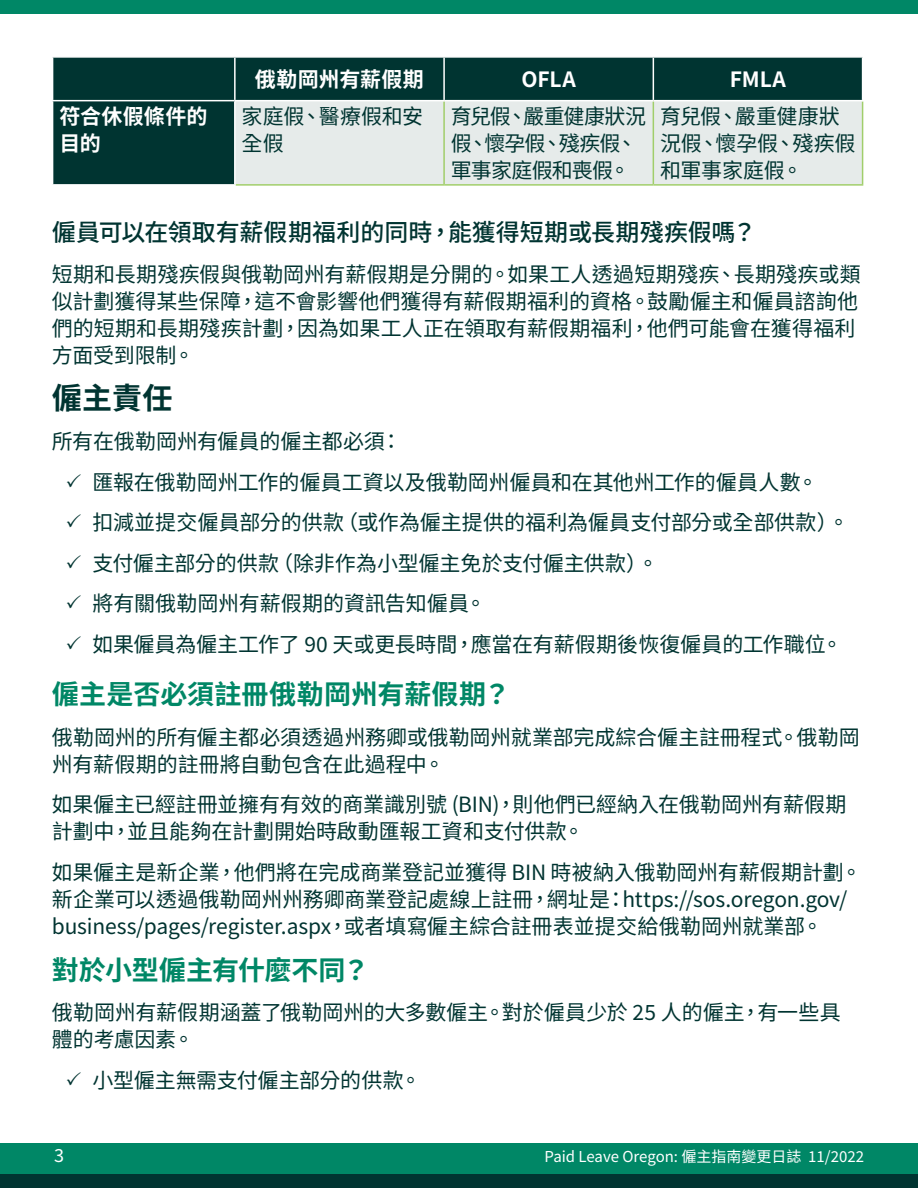
<style>
.page{position:relative;width:918px;height:1188px;background:#fff}
.page>*{position:absolute;margin:0;border:0;box-sizing:border-box;transform-origin:0 0}
.Heading_1{font:700 30px "Noto Sans TC";color:#003431}
.Heading_2{font:700 27px "Noto Sans TC";color:#008766}
.Heading_3{font:500 24px "Noto Sans TC";color:#003431}
.t1{font:21px/27px "Noto Sans TC";letter-spacing:-.005em;color:#003431}
.t2{font:21px/27px "Noto Sans TC";letter-spacing:-.04em;color:#003431}
.Table_header_white_c{font:700 21px "Noto Sans TC";letter-spacing:-.005em;color:#fff}
.Table_header_white_l{font:700 21px/27px "Noto Sans TC";letter-spacing:.005em;color:#fff}
.t3{font:18px "Noto Sans TC";color:#fff}
.t4{font:15px "Noto Sans TC";color:#fff}
</style>
<div class="page">
<div style="left:0;top:1144px;width:918px;height:44px;background:#008766"></div>
<div style="left:0;top:0;width:918px;height:14px;background:#008766"></div>
<div style="left:0;top:1174px;width:918px;height:14px;background:#003431"></div>
<div style="left:53px;top:58px;width:809px;height:126px;background:#003431"></div>
<div style="left:236px;top:101px;width:626px;height:83px;background:#e6ebea"></div>
<hr style="left:443px;top:101px;width:2px;height:83px;background:#a1ce6b">
<hr style="left:653px;top:101px;width:1px;height:83px;background:#a1ce6b">
<hr style="left:862px;top:101px;width:1px;height:83px;background:#a1ce6b">
<hr style="left:236px;top:184px;width:208px;height:2px;background:#a1ce6b">
<hr style="left:444px;top:184px;width:209px;height:2px;background:#a1ce6b">
<hr style="left:653px;top:184px;width:210px;height:2px;background:#a1ce6b">
<hr style="left:234px;top:101px;width:2px;height:83px;background:#fff">
<hr style="left:234px;top:58px;width:2px;height:42px;background:#fff">
<hr style="left:443px;top:58px;width:2px;height:42px;background:#fff">
<hr style="left:653px;top:58px;width:1px;height:42px;background:#fff">
<hr style="left:52px;top:100px;width:183px;height:1px;background:#fff">
<hr style="left:235px;top:100px;width:209px;height:1px;background:#fff">
<hr style="left:444px;top:100px;width:209px;height:1px;background:#fff">
<hr style="left:653px;top:100px;width:210px;height:1px;background:#fff">
<p class="Table_header_white_c" style="left:255px;top:68px;width:171px">俄勒岡州有薪假期</p>
<p class="Table_header_white_c" style="left:521px;top:68px;width:56px">OFLA</p>
<p class="Table_header_white_c" style="left:730px;top:68px;width:58px">FMLA</p>
<p class="Table_header_white_l" style="left:59px;top:103px;width:150px">符合休假條件的目的</p>
<p class="t1" style="left:242px;top:103px;width:183px">家庭假、醫療假和安全假</p>
<p class="t2" style="left:451px;top:103px;width:197px">育兒假、嚴重健康狀況假、懷孕假、殘疾假、軍事家庭假和喪假。</p>
<p class="t1" style="left:660px;top:103px;width:197px">育兒假、嚴重健康狀況假、懷孕假、殘疾假和軍事家庭假。</p>
<p class="Heading_3" style="left:52px;top:219px;width:706px">僱員可以在領取有薪假期福利的同時，能獲得短期或長期殘疾假嗎？</p>
<p class="t1" style="left:52px;top:261px;width:810px">短期和長期殘疾假與俄勒岡州有薪假期是分開的。如果工人透過短期殘疾、長期殘疾或類似計劃獲得某些保障，這不會影響他們獲得有薪假期福利的資格。鼓勵僱主和僱員諮詢他們的短期和長期殘疾計劃，因為如果工人正在領取有薪假期福利，他們可能會在獲得福利方面受到限制。</p>
<p class="Heading_1" style="left:52px;top:381px;width:122px">僱主責任</p>
<p class="t1" style="left:52px;top:429px;width:351px">所有在俄勒岡州有僱員的僱主都必須：</p>
<p class="t1" style="left:65px;top:469px;width:754px">✓ 匯報在俄勒岡州工作的僱員工資以及俄勒岡州僱員和在其他州工作的僱員人數。</p>
<p class="t1" style="left:65px;top:510px;width:785px">✓ 扣減並提交僱員部分的供款（或作為僱主提供的福利為僱員支付部分或全部供款）。</p>
<p class="t1" style="left:65px;top:550px;width:595px">✓ 支付僱主部分的供款（除非作為小型僱主免於支付僱主供款）。</p>
<p class="t1" style="left:65px;top:591px;width:422px">✓ 將有關俄勒岡州有薪假期的資訊告知僱員。</p>
<p class="t1" style="left:65px;top:631px;width:779px">✓ 如果僱員為僱主工作了 90 天或更長時間，應當在有薪假期後恢復僱員的工作職位。</p>
<p class="Heading_2" style="left:52px;top:679px;width:460px">僱主是否必須註冊俄勒岡州有薪假期？</p>
<p class="t1" style="left:52px;top:724px;width:810px">俄勒岡州的所有僱主都必須透過州務卿或俄勒岡州就業部完成綜合僱主註冊程式。俄勒岡州有薪假期的註冊將自動包含在此過程中。</p>
<p class="t1" style="left:52px;top:792px;width:796px">如果僱主已經註冊並擁有有效的商業識別號 (BIN)，則他們已經納入在俄勒岡州有薪假期計劃中，並且能夠在計劃開始時啟動匯報工資和支付供款。</p>
<p class="t1" style="left:52px;top:859px;width:812px">如果僱主是新企業，他們將在完成商業登記並獲得 BIN 時被納入俄勒岡州有薪假期計劃。新企業可以透過俄勒岡州州務卿商業登記處線上註冊，網址是：https://sos.oregon.gov/ business/pages/register.aspx，或者填寫僱主綜合註冊表並提交給俄勒岡州就業部。</p>
<p class="Heading_2" style="left:52px;top:955px;width:319px">對於小型僱主有什麼不同？</p>
<p class="t1" style="left:52px;top:1000px;width:790px">俄勒岡州有薪假期涵蓋了俄勒岡州的大多數僱主。對於僱員少於 25 人的僱主，有一些具體的考慮因素。</p>
<p class="t1" style="left:65px;top:1067px;width:357px">✓ 小型僱主無需支付僱主部分的供款。</p>
<p class="t3" style="left:54px;top:1145px;width:11px">3</p>
<p class="t4" style="left:545px;top:1148px;width:321px">Paid Leave Oregon: 僱主指南變更日誌 11/2022</p>
</div>
